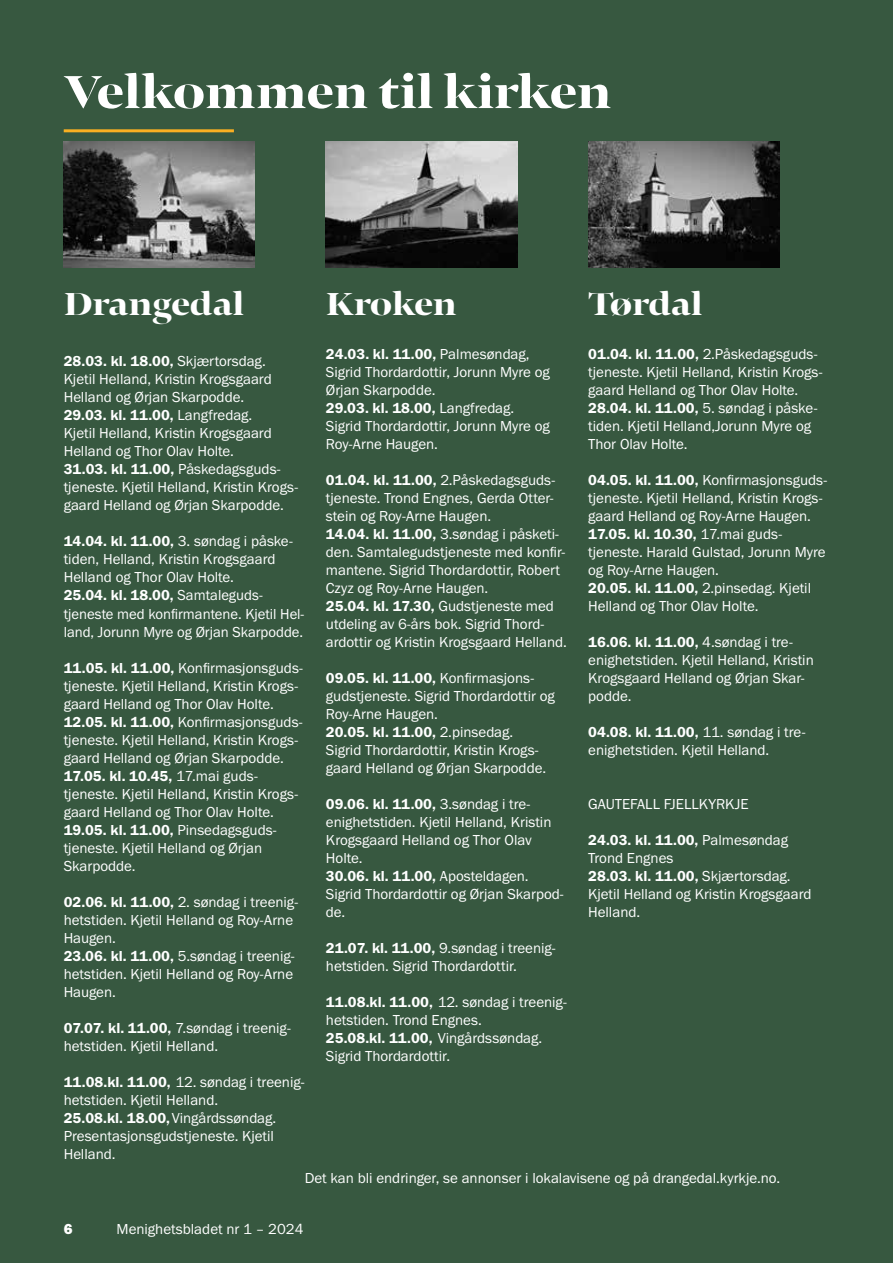
<style>
.page{position:relative;width:893px;height:1263px;background:#375840}
.page>*{position:absolute;margin:0;border:0;box-sizing:border-box;transform-origin:0 0}
.t1{font:800 48px "Bennet Banner";color:#fff;scale:1.1 1}
.t2{font:800 33px "Bennet Banner";color:#fff;scale:1.1 1}
.t3{font:15px/18px "Franklin Gothic URW Boo";color:#fff}
.t4{font:15px "Franklin Gothic URW Dem";color:#fff}
.t5{font:15px "Franklin Gothic URW Hea";color:#fff}
.s1{font-family:"Franklin Gothic URW Boo";font-weight:400;font-size:21px;color:#375840}
.s2{font-family:"Franklin Gothic URW Boo"}
.s3{font-family:"Franklin Gothic URW Dem"}
</style>
<div class="page">
<hr style="left:64px;top:129px;width:170px;height:3px;background:#f9af22">
<img style="left:64px;top:141px;width:191px;height:127px">
<img style="left:326px;top:141px;width:191px;height:126px">
<img style="left:588px;top:141px;width:191px;height:127px">
<h1 class="t1" style="left:64px;top:60px;width:499px">Velkommen til kirken</h1>
<h2 class="t2" style="left:64px;top:283px;width:192px">Drangedal<span class="s1">ber</span></h2>
<p class="t4" style="left:64px;top:352px;width:204px">28.03. kl. 18.00, <span class="s2">Skjærtorsdag.</span></p>
<p class="t3" style="left:64px;top:370px;width:210px">Kjetil Helland, Kristin Krogsgaard<br>Helland og Ørjan Skarpodde.</p>
<p class="t4" style="left:64px;top:406px;width:190px">29.03. kl. 11.00, <span class="s2">Langfredag.</span></p>
<p class="t3" style="left:64px;top:424px;width:210px">Kjetil Helland, Kristin Krogsgaard<br>Helland og Thor Olav Holte.</p>
<p class="t4" style="left:64px;top:460px;width:219px">31.03. kl. 11.00, <span class="s2">Påskedagsguds-</span></p>
<p class="t3" style="left:64px;top:478px;width:236px">tjeneste. Kjetil Helland, Kristin Krogs&shy;gaard Helland og Ørjan Skarpodde.</p>
<p class="t4" style="left:64px;top:532px;width:231px">14.04. kl. 11.00, <span class="s2">3. søndag i påske-</span></p>
<p class="t3" style="left:64px;top:550px;width:213px">tiden, Helland, Kristin Krogsgaard<br>Helland og Thor Olav Holte.</p>
<p class="t4" style="left:64px;top:586px;width:201px">25.04. kl. 18.00, <span class="s2">Samtaleguds-</span></p>
<p class="t3" style="left:64px;top:604px;width:242px">tjeneste med konfirmantene. Kjetil Hel&shy;land, Jorunn Myre og Ørjan Skarpodde.</p>
<p class="t3" style="left:64px;top:658px;width:241px"><span class="s3">11.05. kl. 11.00,</span> Konfirmasjonsguds&shy;tjeneste. Kjetil Helland, Kristin Krogs&shy;gaard Helland og Thor Olav Holte.<br><span class="s3">12.05. kl. 11.00,</span> Konfirmasjonsguds&shy;tjeneste. Kjetil Helland, Kristin Krogs&shy;gaard Helland og Ørjan Skarpodde.</p>
<p class="t4" style="left:64px;top:766px;width:196px">17.05. kl. 10.45, <span class="s2">17.mai guds-</span></p>
<p class="t3" style="left:64px;top:784px;width:236px">tjeneste. Kjetil Helland, Kristin Krogs&shy;gaard Helland og Thor Olav Holte.</p>
<p class="t4" style="left:64px;top:820px;width:215px">19.05. kl. 11.00, <span class="s2">Pinsedagsguds-</span></p>
<p class="t3" style="left:64px;top:838px;width:200px">tjeneste. Kjetil Helland og Ørjan<br>Skarpodde.</p>
<p class="t3" style="left:64px;top:892px;width:236px"><span class="s3">02.06. kl. 11.00,</span> 2. søndag i treenig&shy;hetstiden. Kjetil Helland og Roy-Arne<br>Haugen.<br><span class="s3">23.06. kl. 11.00,</span> 5.søndag i treenig&shy;hetstiden. Kjetil Helland og Roy-Arne<br>Haugen.</p>
<p class="t3" style="left:64px;top:1018px;width:229px"><span class="s3">07.07. kl. 11.00,</span> 7.søndag i treenig&shy;hetstiden. Kjetil Helland.</p>
<p class="t3" style="left:64px;top:1072px;width:242px"><span class="s3">11.08.kl. 11.00,</span> 12. søndag i treenig&shy;hetstiden. Kjetil Helland.</p>
<p class="t4" style="left:64px;top:1108px;width:214px">25.08.kl. 18.00,<span class="s2">Vingårdssøndag.</span></p>
<p class="t3" style="left:64px;top:1126px;width:212px">Presentasjonsgudstjeneste. Kjetil<br>Helland.</p>
<h2 class="t2" style="left:326px;top:283px;width:157px">Kroken<span class="s1">ober</span></h2>
<p class="t4" style="left:326px;top:345px;width:205px">24.03. kl. 11.00, <span class="s2">Palmesøndag,</span></p>
<p class="t3" style="left:326px;top:363px;width:225px">Sigrid Thordardottir, Jorunn Myre og<br>Ørjan Skarpodde.</p>
<p class="t4" style="left:326px;top:399px;width:190px">29.03. kl. 18.00, <span class="s2">Langfredag.</span></p>
<p class="t3" style="left:326px;top:417px;width:225px">Sigrid Thordardottir, Jorunn Myre og<br>Roy-Arne Haugen.</p>
<p class="t3" style="left:326px;top:471px;width:241px"><span class="s3">01.04. kl. 11.00,</span> 2.Påskedagsguds&shy;tjeneste. Trond Engnes, Gerda Otter&shy;stein og Roy-Arne Haugen.<br><span class="s3">14.04. kl. 11.00,</span> 3.søndag i påsketi&shy;den. Samtalegudstjeneste med konfir&shy;mantene. Sigrid Thordardottir, Robert Czyz og Roy-Arne Haugen.</p>
<p class="t4" style="left:326px;top:597px;width:230px">25.04. kl. 17.30, <span class="s2">Gudstjeneste med</span></p>
<p class="t3" style="left:326px;top:615px;width:243px">utdeling av 6-års bok. Sigrid Thord&shy;ardottir og Kristin Krogsgaard Helland.</p>
<p class="t4" style="left:326px;top:669px;width:210px">09.05. kl. 11.00, <span class="s2">Konfirmasjons-</span></p>
<p class="t3" style="left:326px;top:687px;width:230px">gudstjeneste. Sigrid Thordardottir og<br>Roy-Arne Haugen.</p>
<p class="t4" style="left:326px;top:723px;width:189px">20.05. kl. 11.00, <span class="s2">2.pinsedag.</span></p>
<p class="t3" style="left:326px;top:741px;width:222px">Sigrid Thordardottir, Kristin Krogs&shy;gaard Helland og Ørjan Skarpodde.</p>
<p class="t4" style="left:326px;top:795px;width:206px">09.06. kl. 11.00, <span class="s2">3.søndag i tre-</span></p>
<p class="t3" style="left:326px;top:813px;width:227px">enighetstiden. Kjetil Helland, Kristin<br>Krogsgaard Helland og Thor Olav<br>Holte.</p>
<p class="t4" style="left:326px;top:867px;width:204px">30.06. kl. 11.00, <span class="s2">Aposteldagen.</span></p>
<p class="t3" style="left:326px;top:885px;width:239px">Sigrid Thordardottir og Ørjan Skarpod&shy;de.</p>
<p class="t3" style="left:326px;top:939px;width:231px"><span class="s3">21.07. kl. 11.00,</span> 9.søndag i treenig&shy;hetstiden. Sigrid Thordardottir.</p>
<p class="t3" style="left:326px;top:993px;width:242px"><span class="s3">11.08.kl. 11.00,</span> 12. søndag i treenig&shy;hetstiden. Trond Engnes.</p>
<p class="t4" style="left:326px;top:1029px;width:218px">25.08.kl. 11.00, <span class="s2">Vingårdssøndag.</span></p>
<p class="t3" style="left:326px;top:1047px;width:126px">Sigrid Thordardottir.</p>
<h2 class="t2" style="left:588px;top:283px;width:142px">Tørdal<span class="s1">ober</span></h2>
<p class="t3" style="left:588px;top:345px;width:236px"><span class="s3">01.04. kl. 11.00,</span> 2.Påskedagsguds&shy;tjeneste. Kjetil Helland, Kristin Krogs&shy;gaard Helland og Thor Olav Holte.</p>
<p class="t4" style="left:588px;top:399px;width:231px">28.04. kl. 11.00, <span class="s2">5. søndag i påske-</span></p>
<p class="t3" style="left:588px;top:417px;width:224px">tiden. Kjetil Helland,Jorunn Myre og<br>Thor Olav Holte.</p>
<p class="t3" style="left:588px;top:471px;width:241px"><span class="s3">04.05. kl. 11.00,</span> Konfirmasjonsguds&shy;tjeneste. Kjetil Helland, Kristin Krogs&shy;gaard Helland og Roy-Arne Haugen.</p>
<p class="t4" style="left:588px;top:525px;width:195px">17.05. kl. 10.30, <span class="s2">17.mai guds-</span></p>
<p class="t3" style="left:588px;top:543px;width:239px">tjeneste. Harald Gulstad, Jorunn Myre og Roy-Arne Haugen.<br><span class="s3">20.05. kl. 11.00,</span> 2.pinsedag. Kjetil<br>Helland og Thor Olav Holte.</p>
<p class="t4" style="left:588px;top:633px;width:206px">16.06. kl. 11.00, <span class="s2">4.søndag i tre-</span></p>
<p class="t3" style="left:588px;top:651px;width:227px">enighetstiden. Kjetil Helland, Kristin<br>Krogsgaard Helland og Ørjan Skar&shy;podde.</p>
<p class="t4" style="left:588px;top:723px;width:219px">04.08. kl. 11.00, <span class="s2">11. søndag i tre-</span></p>
<p class="t3" style="left:588px;top:741px;width:183px">enighetstiden. Kjetil Helland.</p>
<p class="t3" style="left:588px;top:795px;width:162px">GAUTEFALL FJELLKYRKJE</p>
<p class="t4" style="left:588px;top:831px;width:201px">24.03. kl. 11.00, <span class="s2">Palmesøndag</span></p>
<p class="t3" style="left:588px;top:849px;width:87px">Trond Engnes</p>
<p class="t4" style="left:588px;top:867px;width:204px">28.03. kl. 11.00, <span class="s2">Skjærtorsdag.</span></p>
<p class="t3" style="left:588px;top:885px;width:225px">Kjetil Helland og Kristin Krogsgaard<br>Helland.</p>
<p class="t3" style="left:305px;top:1168px;width:477px">Det kan bli endringer, se annonser i lokalavisene og på drangedal.kyrkje.no.</p>
<p class="t5" style="left:64px;top:1219px;width:10px">6</p>
<p class="t3" style="left:117px;top:1220px;width:189px">Menighetsbladet nr 1 – 2024</p>
</div>
